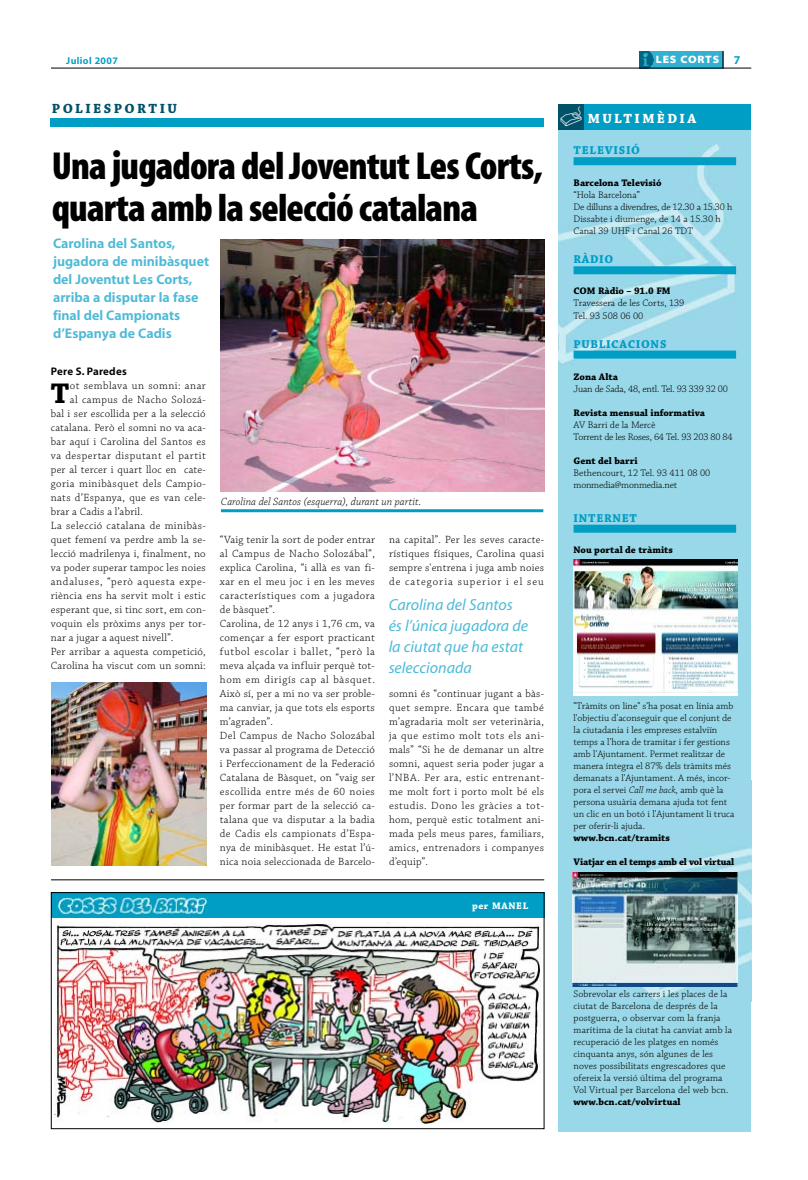
<style>
.page{position:relative;width:808px;height:1180px;background:#fff}
.page>*{position:absolute;margin:0;border:0;box-sizing:border-box;transform-origin:0 0}
.t1{font:700 condensed 39.2px/42px "Myriad MM";letter-spacing:-.02em;color:#000}
.t2{font:700 29.9px "Chaparral MM";color:#000}
.t3{font:25px "FF Dingbests";color:#fff}
.t4{font:italic 16px/21px "Myriad MM";color:#4dbad6}
.t5{font:700 14px/18px "Myriad MM";color:#4dbad6}
.t6{font:700 14px "Chaparral MM";letter-spacing:.17em;color:#005269}
.t7{font:700 14px "Chaparral MM";letter-spacing:.17em;color:#fff}
.t8{font:700 12px "Chaparral MM";letter-spacing:.055em;color:#009dc4}
.t9{font:11px/14px "Chaparral MM";letter-spacing:.025em;color:#000;text-align:justify}
.t10{font:11px "Chaparral MM";letter-spacing:.045em;color:#000}
.t11{font:italic 300 11px "Chaparral MM";letter-spacing:.005em;color:#000}
.t12{font:11px "Chaparral MM";letter-spacing:.065em;color:#000}
.t13{font:700 11px "Myriad MM";letter-spacing:.02em;color:#000}
.t14{font:800 expanded 10.7px "Myriad MM";letter-spacing:.07em;color:#fff}
.t15{font:10px/12px "Chaparral MM";color:#000}
.t16{font:700 10px "Chaparral MM";color:#000}
.t17{font:10px/12px "Chaparral MM";letter-spacing:-.02em;color:#000}
.t18{font:700 10px "Chaparral MM";letter-spacing:-.025em;color:#000}
.t19{font:700 10px "Myriad MM";letter-spacing:.04em;color:#009dc4}
.t20{font:700 10px "Chaparral MM";letter-spacing:.06em;color:#fff}
.s1{font-weight:700;font-stretch:normal;font-size:12px;color:#009dc4}
.s2{font-weight:300;font-style:italic}
</style>
<div class="page">
<div style="left:639px;top:51px;width:84px;height:17px;background:#33b1d0"></div>
<img style="left:639px;top:51px;width:16px;height:17px">
<hr style="left:51px;top:68px;width:700px;height:1px;background:#000">
<svg style="left:722px;top:51px;width:1px;height:17px"></svg>
<div style="left:558px;top:105px;width:193px;height:1026px;background:#99d8e8"></div>
<img style="left:558px;top:144px;width:179px;height:220px">
<img style="left:593px;top:847px;width:158px;height:153px">
<div style="left:558px;top:105px;width:193px;height:25px;background:#009dc4"></div>
<div style="left:558px;top:105px;width:26px;height:25px;background:#005269"></div>
<div style="left:573px;top:157px;width:163px;height:8px;background:#009dc4"></div>
<div style="left:573px;top:266px;width:163px;height:8px;background:#009dc4"></div>
<div style="left:573px;top:350px;width:163px;height:8px;background:#009dc4"></div>
<div style="left:573px;top:524px;width:163px;height:8px;background:#009dc4"></div>
<hr style="left:51px;top:879px;width:493px;height:1px;background:#000">
<div style="left:51px;top:119px;width:493px;height:8px;background:#009dc4"></div>
<img style="left:220px;top:240px;width:324px;height:251px">
<hr style="left:221px;top:509px;width:322px;height:3px;background:#009dc4">
<img style="left:51px;top:682px;width:155px;height:183px">
<img style="left:55px;top:922px;width:485px;height:202px">
<div style="left:51px;top:892px;width:493px;height:25px;background:#009dc4"></div>
<div style="left:51px;top:892px;width:493px;height:236px;border:1px solid #000"></div>
<img style="left:58px;top:897px;width:150px;height:17px">
<div style="left:573px;top:559px;width:165px;height:137px;background:linear-gradient(to right,#fff,#fff)"></div>
<img style="left:573px;top:559px;width:165px;height:133px">
<img style="left:573px;top:872px;width:164px;height:114px">
<p class="t19" style="left:66px;top:56px;width:53px">Juliol 2007</p>
<p class="t14" style="left:656px;top:55px;width:86px">LES CORTS <span class="s1">7</span></p>
<p class="t6" style="left:52px;top:103px;width:127px">POLIESPORTIU</p>
<h3 class="t3" style="left:558px;top:102px;width:27px">w</h3>
<p class="t7" style="left:588px;top:113px;width:110px">MULTIMÈDIA</p>
<p class="t8" style="left:573px;top:146px;width:68px">TELEVISIÓ</p>
<p class="t16" style="left:573px;top:179px;width:90px">Barcelona Televisió</p>
<p class="t15" style="left:573px;top:190px;width:160px">“Hola Barcelona”<br>De dilluns a divendres, de 12.30 a 15.30 h<br>Dissabte i diumenge, de 14 a 15.30 h<br>Canal 39 UHF i Canal 26 TDT</p>
<p class="t8" style="left:573px;top:255px;width:41px">RÀDIO</p>
<p class="t16" style="left:573px;top:287px;width:99px">COM Ràdio – 91.0 FM</p>
<p class="t15" style="left:573px;top:298px;width:112px">Travessera de les Corts, 139<br>Tel. 93 508 06 00</p>
<p class="t8" style="left:573px;top:339px;width:94px">PUBLICACIONS</p>
<p class="t16" style="left:573px;top:372px;width:46px">Zona Alta</p>
<p class="t17" style="left:573px;top:383px;width:156px">Juan de Sada, 48, entl. Tel. 93 339 32 00</p>
<p class="t16" style="left:573px;top:408px;width:133px">Revista mensual informativa</p>
<p class="t17" style="left:573px;top:419px;width:161px">AV Barri de la Mercè<br>Torrent de les Roses, 64 Tel. 93 203 80 84</p>
<p class="t16" style="left:573px;top:456px;width:66px">Gent del barri</p>
<p class="t15" style="left:573px;top:467px;width:138px">Bethencourt, 12 Tel. 93 411 08 00 monmedia@monmedia.net</p>
<p class="t8" style="left:573px;top:513px;width:65px">INTERNET</p>
<p class="t16" style="left:573px;top:546px;width:101px">Nou portal de tràmits</p>
<h1 class="t1" style="left:52px;top:149px;width:492px">Una jugadora del Joventut Les Corts, quarta amb la selecció catalana</h1>
<p class="t5" style="left:53px;top:235px;width:158px">Carolina del Santos, jugadora de minibàsquet del Joventut Les Corts, arriba a disputar la fase final del Campionats d’Espanya de Cadis</p>
<p class="t13" style="left:51px;top:367px;width:77px">Pere S. Paredes</p>
<h2 class="t2" style="left:51px;top:382px;width:20px">T</h2>
<p class="t10" style="left:70px;top:381px;width:137px">ot semblava un somni: anar</p>
<p class="t10" style="left:70px;top:395px;width:137px">al campus de Nacho Solozá-</p>
<p class="t9" style="left:51px;top:407px;width:156px">bal i ser escollida per a la selecció</p>
<p class="t9" style="left:51px;top:421px;width:156px">catalana. Però el somni no va aca-</p>
<p class="t9" style="left:51px;top:435px;width:157px">bar aquí i Carolina del Santos es</p>
<p class="t10" style="left:51px;top:451px;width:156px">va despertar disputant el partit</p>
<p class="t9" style="left:51px;top:463px;width:156px">per al tercer i quart lloc en cate-</p>
<p class="t10" style="left:51px;top:479px;width:156px">goria minibàsquet dels Campio-</p>
<p class="t9" style="left:51px;top:491px;width:156px">nats d’Espanya, que es van cele-</p>
<p class="t9" style="left:51px;top:505px;width:94px">brar a Cadis a l’abril.</p>
<p class="t9" style="left:51px;top:519px;width:156px">La selecció catalana de minibàs-</p>
<p class="t9" style="left:51px;top:533px;width:156px">quet femení va perdre amb la se-</p>
<p class="t9" style="left:51px;top:547px;width:156px">lecció madrilenya i, finalment, no</p>
<p class="t9" style="left:51px;top:561px;width:156px">va poder superar tampoc les noies</p>
<p class="t12" style="left:51px;top:577px;width:156px">andaluses, “però aquesta expe-</p>
<p class="t9" style="left:51px;top:589px;width:156px">riència ens ha servit molt i estic</p>
<p class="t9" style="left:51px;top:603px;width:156px">esperant que, si tinc sort, em con-</p>
<p class="t9" style="left:51px;top:617px;width:156px">voquin els pròxims anys per tor-</p>
<p class="t9" style="left:51px;top:631px;width:124px">nar a jugar a aquest nivell”.</p>
<p class="t9" style="left:51px;top:645px;width:156px">Per arribar a aquesta competició,</p>
<p class="t9" style="left:51px;top:659px;width:156px">Carolina ha viscut com un somni:</p>
<p class="t11" style="left:221px;top:497px;width:202px">Carolina del Santos (esquerra), durant un partit.</p>
<p class="t9" style="left:220px;top:533px;width:157px;text-align:left">“Vaig tenir la sort de poder entrar al Campus de Nacho Solozábal”, explica Carolina, “i allà es van fi&shy;xar en el meu joc i en les meves característiques com a jugadora de bàsquet”.<br>Carolina, de 12 anys i 1,76 cm, va començar a fer esport practicant futbol escolar i ballet, “però la meva alçada va influir perquè tot&shy;hom em dirigís cap al bàsquet.<br>Això sí, per a mi no va ser proble&shy;ma canviar, ja que tots els esports m’agraden”.<br>Del Campus de Nacho Solozábal va passar al programa de Detecció i Perfeccionament de la Federació<br>Catalana de Bàsquet, on “vaig ser escollida entre més de 60 noies per formar part de la selecció ca&shy;talana que va disputar a la badia de Cadis els campionats d’Espa&shy;nya de minibàsquet. He estat l’ú&shy;nica noia seleccionada de Barcelo-</p>
<p class="t9" style="left:389px;top:533px;width:156px">na capital”. Per les seves caracte&shy;rístiques físiques, Carolina quasi sempre s'entrena i juga amb noies de categoria superior i el seu</p>
<h3 class="t4" style="left:389px;top:595px;width:141px">Carolina del Santos és l’única jugadora de la ciutat que ha estat seleccionada</h3>
<p class="t9" style="left:389px;top:687px;width:156px">somni és “continuar jugant a bàs&shy;quet sempre. Encara que també m’agradaria molt ser veterinària, ja que estimo molt tots els ani&shy;mals” “Si he de demanar un altre somni, aquest seria poder jugar a l’NBA. Per ara, estic entrenant&shy;me molt fort i porto molt bé els estudis. Dono les gràcies a tot&shy;hom, perquè estic totalment ani&shy;mada pels meus pares, familiars, amics, entrenadors i companyes d’equip”.</p>
<p class="t15" style="left:573px;top:700px;width:162px">"Tràmits on line" s'ha posat en línia amb l'objectiu d'aconseguir que el conjunt de la ciutadania i les empreses estalviïn temps a l'hora de tramitar i fer gestions amb l'Ajuntament. Permet realitzar de manera íntegra el 87% dels tràmits més demanats a l'Ajuntament. A més, incor&shy;pora el servei <span class="s2">Call me back</span>, amb què la persona usuària demana ajuda tot fent un clic en un botó i l'Ajuntament li truca per oferir-li ajuda.</p>
<p class="t16" style="left:573px;top:834px;width:98px">www.bcn.cat/tramits</p>
<p class="t18" style="left:573px;top:858px;width:162px">Viatjar en el temps amb el vol virtual</p>
<p class="t20" style="left:472px;top:901px;width:58px">per MANEL</p>
<p class="t15" style="left:573px;top:988px;width:160px">Sobrevolar els carrers i les places de la ciutat de Barcelona de després de la postguerra, o observar com la franja marítima de la ciutat ha canviat amb la recuperació de les platges en només cinquanta anys, són algunes de les noves possibilitats engrescadores que ofereix la versió última del programa Vol Virtual per Barcelona del web bcn.</p>
<p class="t16" style="left:573px;top:1098px;width:109px">www.bcn.cat/volvirtual</p>
</div>
